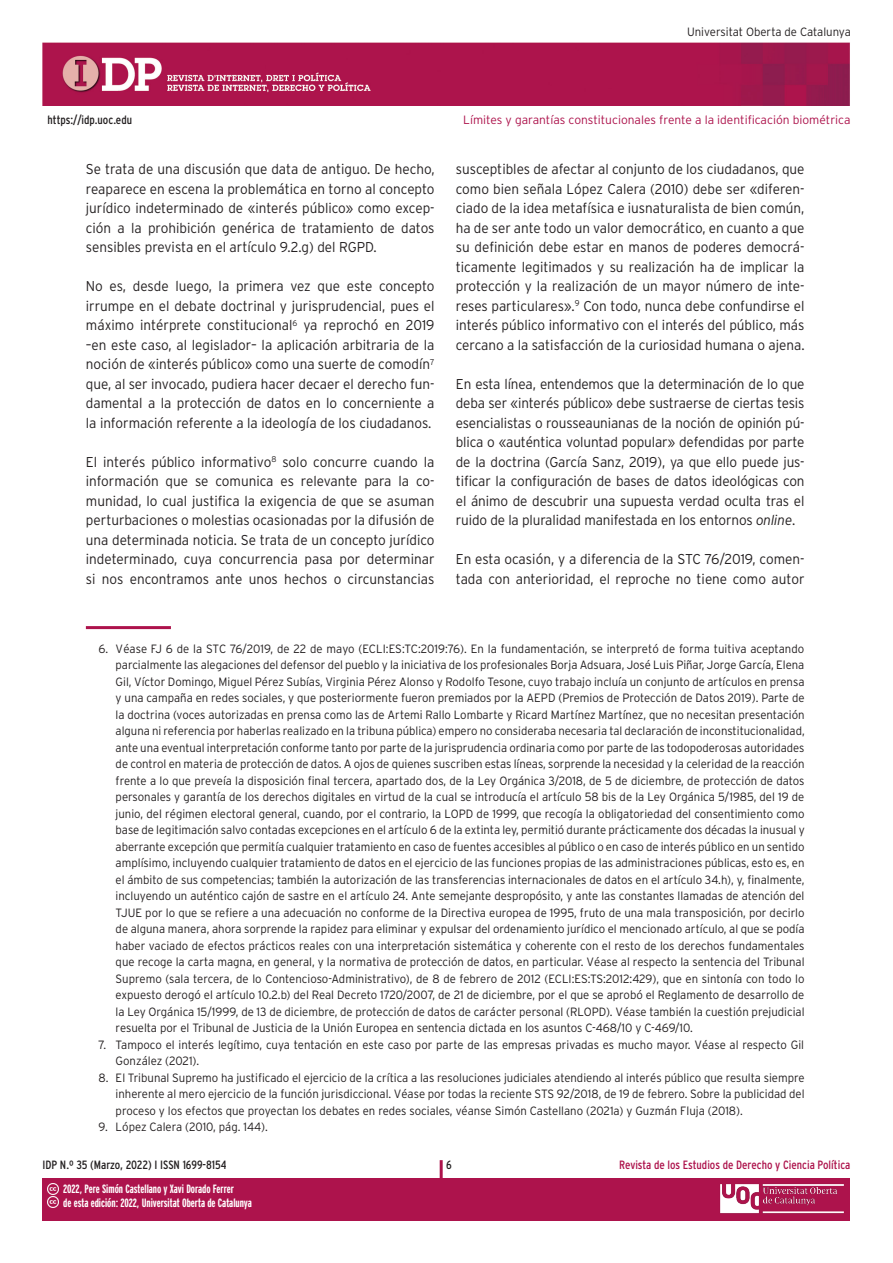
<style>
.page{position:relative;width:893px;height:1263px;background:#fff}
.page>*{position:absolute;margin:0;border:0;box-sizing:border-box;transform-origin:0 0}
._02_texto_base{font:300 14.25px/19.5px "Interstate";color:#231f20;text-align:justify;scale:.95 1}
.notes{font:300 12px/16.5px "Interstate";color:#231f20;text-align:justify;scale:.95 1}
.t1{font:700 extra-condensed 12px/14.4px "Interstate";color:#fff}
.t2{font:300 12px "Interstate";color:#ad134c}
.t3{font:condensed 12px "Interstate";color:#231f20}
.t4{font:condensed 12px "Interstate";color:#ad134c}
.s1{font-style:italic}
</style>
<div class="page">
<img style="left:43px;top:43px;width:807px;height:63px">
<div style="left:43px;top:1178px;width:807px;height:42px;background:#ad134c"></div>
<hr style="left:440px;top:1160px;width:3px;height:44px;background:#ad134c">
<img style="left:720px;top:1184px;width:124px;height:30px">
<svg style="left:47px;top:1183px;width:11px;height:25px"></svg>
<hr style="left:86px;top:626px;width:85px;height:3px;background:#ad134c">
<p class="notes" style="left:687px;top:23px;width:174px">Universitat Oberta de Catalunya</p>
<p class="t3" style="left:48px;top:113px;width:86px">https://idp.uoc.edu</p>
<p class="_02_texto_base" style="left:86px;top:159px;width:369px">Se trata de una discusión que data de antiguo. De hecho, reaparece en escena la problemática en torno al concepto jurídico indeterminado de «interés público» como excep&shy;ción a la prohibición genérica de tratamiento de datos sensibles prevista en el artículo 9.2.g) del RGPD.</p>
<p class="_02_texto_base" style="left:86px;top:276px;width:369px">No es, desde luego, la primera vez que este concepto irrumpe en el debate doctrinal y jurisprudencial, pues el máximo intérprete constitucional<sup>6</sup> ya reprochó en 2019 –en este caso, al legislador– la aplicación arbitraria de la noción de «interés público» como una suerte de comodín<sup>7 </sup>que, al ser invocado, pudiera hacer decaer el derecho fun&shy;damental a la protección de datos en lo concerniente a la información referente a la ideología de los ciudadanos.</p>
<p class="_02_texto_base" style="left:86px;top:452px;width:369px">El interés público informativo<sup>8</sup> solo concurre cuando la información que se comunica es relevante para la co&shy;munidad, lo cual justifica la exigencia de que se asuman perturbaciones o molestias ocasionadas por la difusión de una determinada noticia. Se trata de un concepto jurídico indeterminado, cuya concurrencia pasa por determinar si nos encontramos ante unos hechos o circunstancias</p>
<p class="t2" style="left:463px;top:113px;width:389px">Límites y garantías constitucionales frente a la identificación biométrica</p>
<p class="_02_texto_base" style="left:456px;top:159px;width:369px">susceptibles de afectar al conjunto de los ciudadanos, que como bien señala López Calera (2010) debe ser «diferen&shy;ciado de la idea metafísica e iusnaturalista de bien común, ha de ser ante todo un valor democrático, en cuanto a que su definición debe estar en manos de poderes democrá&shy;ticamente legitimados y su realización ha de implicar la protección y la realización de un mayor número de inte&shy;reses particulares».<sup>9</sup> Con todo, nunca debe confundirse el interés público informativo con el interés del público, más cercano a la satisfacción de la curiosidad humana o ajena.</p>
<p class="_02_texto_base" style="left:456px;top:374px;width:369px">En esta línea, entendemos que la determinación de lo que deba ser «interés público» debe sustraerse de ciertas tesis esencialistas o rousseaunianas de la noción de opinión pú&shy;blica o «auténtica voluntad popular» defendidas por parte de la doctrina (García Sanz, 2019), ya que ello puede jus&shy;tificar la configuración de bases de datos ideológicas con el ánimo de descubrir una supuesta verdad oculta tras el ruido de la pluralidad manifestada en los entornos <span class="s1">online</span>.</p>
<p class="_02_texto_base" style="left:456px;top:549px;width:369px">En esta ocasión, y a diferencia de la STC 76/2019, comen&shy;tada con anterioridad, el reproche no tiene como autor</p>
<p class="notes" style="left:116px;top:640px;width:727px;text-indent:-17px">6. Véase FJ 6 de la STC 76/2019, de 22 de mayo (ECLI:ES:TC:2019:76). En la fundamentación, se interpretó de forma tuitiva aceptando parcialmente las alegaciones del defensor del pueblo y la iniciativa de los profesionales Borja Adsuara, José Luis Piñar, Jorge García, Elena Gil, Víctor Domingo, Miguel Pérez Subías, Virginia Pérez Alonso y Rodolfo Tesone, cuyo trabajo incluía un conjunto de artículos en prensa y una campaña en redes sociales, y que posteriormente fueron premiados por la AEPD (Premios de Protección de Datos 2019). Parte de la doctrina (voces autorizadas en prensa como las de Artemi Rallo Lombarte y Ricard Martínez Martínez, que no necesitan presentación alguna ni referencia por haberlas realizado en la tribuna pública) empero no consideraba necesaria tal declaración de inconstitucionalidad, ante una eventual interpretación conforme tanto por parte de la jurisprudencia ordinaria como por parte de las todopoderosas autoridades de control en materia de protección de datos. A ojos de quienes suscriben estas líneas, sorprende la necesidad y la celeridad de la reacción frente a lo que preveía la disposición final tercera, apartado dos, de la Ley Orgánica 3/2018, de 5 de diciembre, de protección de datos personales y garantía de los derechos digitales en virtud de la cual se introducía el artículo 58 bis de la Ley Orgánica 5/1985, del 19 de junio, del régimen electoral general, cuando, por el contrario, la LOPD de 1999, que recogía la obligatoriedad del consentimiento como base de legitimación salvo contadas excepciones en el artículo 6 de la extinta ley, permitió durante prácticamente dos décadas la inusual y aberrante excepción que permitía cualquier tratamiento en caso de fuentes accesibles al público o en caso de interés público en un sentido amplísimo, incluyendo cualquier tratamiento de datos en el ejercicio de las funciones propias de las administraciones públicas, esto es, en el ámbito de sus competencias; también la autorización de las transferencias internacionales de datos en el artículo 34.h), y, finalmente, incluyendo un auténtico cajón de sastre en el artículo 24. Ante semejante despropósito, y ante las constantes llamadas de atención del TJUE por lo que se refiere a una adecuación no conforme de la Directiva europea de 1995, fruto de una mala transposición, por decirlo de alguna manera, ahora sorprende la rapidez para eliminar y expulsar del ordenamiento jurídico el mencionado artículo, al que se podía haber vaciado de efectos prácticos reales con una interpretación sistemática y coherente con el resto de los derechos fundamentales que recoge la carta magna, en general, y la normativa de protección de datos, en particular. Véase al respecto la sentencia del Tribunal Supremo (sala tercera, de lo Contencioso-Administrativo), de 8 de febrero de 2012 (ECLI:ES:TS:2012:429), que en sintonía con todo lo expuesto derogó el artículo 10.2.b) del Real Decreto 1720/2007, de 21 de diciembre, por el que se aprobó el Reglamento de desarrollo de la Ley Orgánica 15/1999, de 13 de diciembre, de protección de datos de carácter personal (RLOPD). Véase también la cuestión prejudicial resuelta por el Tribunal de Justicia de la Unión Europea en sentencia dictada en los asuntos C-468/10 y C-469/10.</p>
<p class="notes" style="left:116px;top:1036px;width:726px;text-indent:-17px">7. Tampoco el interés legítimo, cuya tentación en este caso por parte de las empresas privadas es mucho mayor. Véase al respecto Gil<br>González (2021).</p>
<p class="notes" style="left:116px;top:1069px;width:727px;text-indent:-17px">8. El Tribunal Supremo ha justificado el ejercicio de la crítica a las resoluciones judiciales atendiendo al interés público que resulta siempre inherente al mero ejercicio de la función jurisdiccional. Véase por todas la reciente STS 92/2018, de 19 de febrero. Sobre la publicidad del proceso y los efectos que proyectan los debates en redes sociales, véanse Simón Castellano (2021a) y Guzmán Fluja (2018).</p>
<p class="notes" style="left:99px;top:1118px;width:180px">9. López Calera (2010, pág. 144).</p>
<p class="t3" style="left:43px;top:1158px;width:186px">IDP N.º 35 (Marzo, 2022) I ISSN 1699-8154</p>
<p class="t3" style="left:446px;top:1158px;width:7px">6</p>
<p class="t4" style="left:619px;top:1158px;width:233px">Revista de los Estudios de Derecho y Ciencia Política</p>
<p class="t1" style="left:63px;top:1181px;width:190px">2022, Pere Simón Castellano y Xavi Dorado Ferrer<br>de esta edición: 2022, Universitat Oberta de Catalunya</p>
</div>
